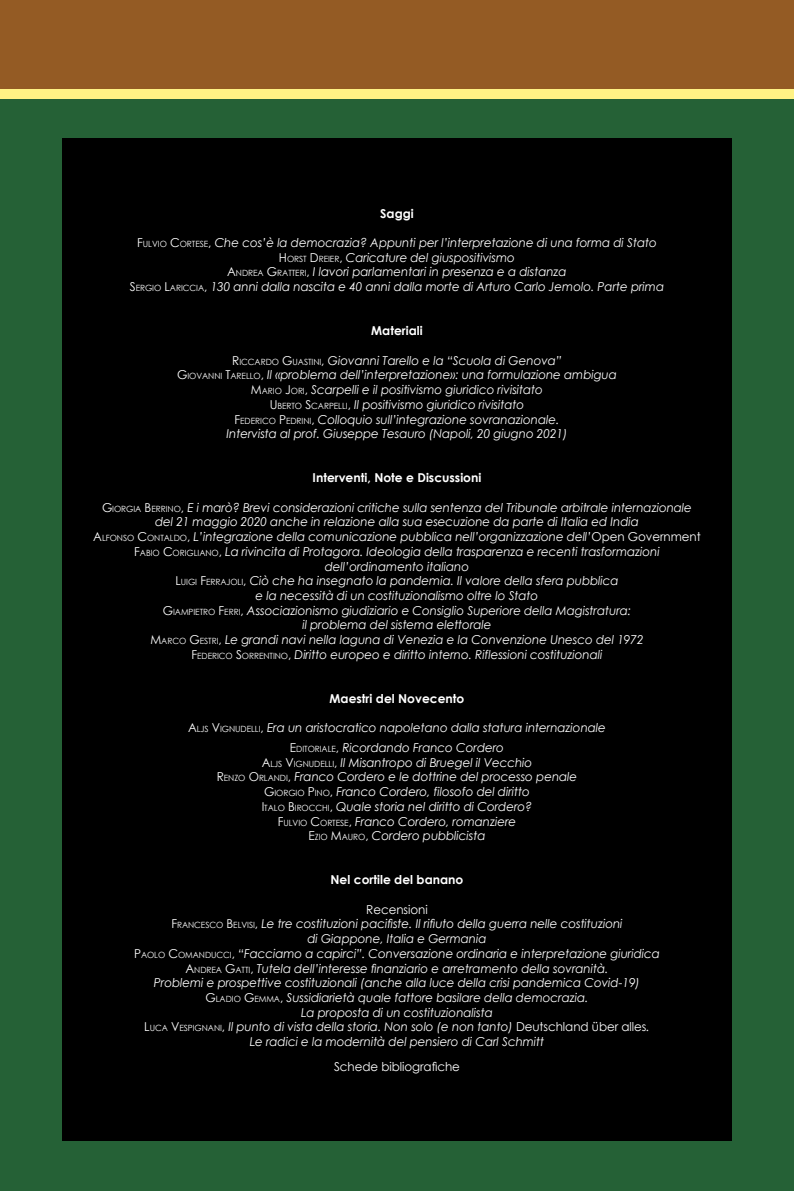
<style>
.page{position:relative;width:794px;height:1191px;background:#fff}
.page>*{position:absolute;margin:0;border:0;box-sizing:border-box;transform-origin:0 0}
.t1{font:italic 12.25px/14.7px "Century Gothic";letter-spacing:-.005em;color:#fff;text-align:center}
.t2{font:700 12.25px "Century Gothic";color:#fff}
.t3{font:12.25px "Century Gothic";letter-spacing:-.005em;color:#fff}
.t4{font:8.58px "Century Gothic";letter-spacing:-.005em;color:#fff}
.s1{font-style:normal}
.s2{font-style:normal;font-size:8.58px}
.s3{font-size:12.25px}
</style>
<div class="page">
<div style="left:0;top:0;width:794px;height:138px;background:#945b24"></div>
<div style="left:0;top:99px;width:794px;height:1092px;background:#256136"></div>
<div style="left:0;top:89px;width:794px;height:10px;background:#fff284"></div>
<div style="left:62px;top:138px;width:670px;height:1002px;background:#000"></div>
<p class="t2" style="left:380px;top:204px;width:35px">Saggi</p>
<p class="t1" style="left:130px;top:235px;width:536px"><span class="s1">F</span><span class="s2">ULVIO</span> <span class="s1">C</span><span class="s2">ORTESE</span><span class="s1">,</span> Che cos’è la democrazia? Appunti per l’interpretazione di una forma di Stato <span class="s1">H</span><span class="s2">ORST</span> <span class="s1">D</span><span class="s2">REIER</span><span class="s1">,</span> Caricature del giuspositivismo<br><span class="s1">A</span><span class="s2">NDREA</span> <span class="s1">G</span><span class="s2">RATTERI</span><span class="s1">,</span> I lavori parlamentari in presenza e a distanza<br><span class="s1">S</span><span class="s2">ERGIO</span> <span class="s1">L</span><span class="s2">ARICC IA</span><span class="s1">,</span> 130 anni dalla nascita e 40 anni dalla morte di Arturo Carlo Jemolo. Parte prima</p>
<p class="t2" style="left:371px;top:321px;width:53px">Materiali</p>
<p class="t4" style="left:232px;top:355px;width:17px"><span class="s3">R</span>ICCA</p>
<p class="t1" style="left:261px;top:353px;width:302px"><span class="s2">RDO</span> <span class="s1">G</span><span class="s2">UASTINI</span><span class="s1">,</span> Giovanni Tarello e la “Scuola di Genova”</p>
<p class="t1" style="left:177px;top:367px;width:441px"><span class="s1">G</span><span class="s2">IOVANNI</span> <span class="s1">T</span><span class="s2">ARELLO</span><span class="s1">,</span> Il «problema dell’interpretazione»: una formulazione ambigua</p>
<p class="t1" style="left:251px;top:382px;width:293px"><span class="s1">M</span><span class="s2">ARIO</span> <span class="s1">J</span><span class="s2">ORI</span><span class="s1">,</span> Scarpelli e il positivismo giuridico rivisitato</p>
<p class="t1" style="left:270px;top:397px;width:256px"><span class="s1">U</span> <span class="s2">BERTO</span> <span class="s1">S</span><span class="s2">CA RPELLI</span><span class="s1">,</span> Il positivismo giuridico rivisitato</p>
<p class="t1" style="left:234px;top:411px;width:326px"><span class="s1">F</span><span class="s2">EDERICO</span> <span class="s1">P</span> <span class="s2">EDRINI</span><span class="s1">,</span> Colloquio sull’integrazione sovranazionale.</p>
<p class="t1" style="left:226px;top:426px;width:342px">Intervista al prof. Giuseppe Tesauro (Napoli, 20 giugno 2021)</p>
<p class="t2" style="left:312px;top:468px;width:170px">Interventi, N ote e Discussioni</p>
<p class="t1" style="left:93px;top:500px;width:609px"><span class="s1">G</span><span class="s2">IORGIA</span> <span class="s1">B</span> <span class="s2">ERRINO</span><span class="s1">,</span> E i marò? Brevi considerazioni critiche sulla sentenza del Tribunale arbitrale internazionale del 21 maggio 2020 anche in relazione alla sua esecuzione da parte di Italia ed India<br><span class="s1">A</span><span class="s2">LFONSO</span> <span class="s1">C</span><span class="s2">ONTALDO</span><span class="s1">,</span> L’integrazione della comunicazione pubblica nell’organizzazione dell’<span class="s1">Open Government </span><span class="s1">F</span><span class="s2">ABIO</span> <span class="s1">C</span><span class="s2">ORIGLIANO</span><span class="s1">,</span> La rivincita di Protagora. Ideologia della trasparenza e recenti trasformazioni dell’ordinamento italiano<br><span class="s1">L</span> <span class="s2">UIGI</span> <span class="s1">F</span><span class="s2">ERRAJ OLI</span><span class="s1">,</span> Ciò che ha insegnato la pandemia. Il valore della sfera pubblica<br>e la necessità di un costituzionalismo oltre lo Stato<br><span class="s1">G</span><span class="s2">IAM PIETRO</span> <span class="s1">F</span><span class="s2">ERRI</span><span class="s1">,</span> Associazionismo giudiziario e Consiglio Superiore della Magistratura:<br>il problema del sistema elettorale<br><span class="s1">M</span><span class="s2">ARCO</span> <span class="s1">G</span><span class="s2">ESTRI</span><span class="s1">,</span> Le grandi navi nella laguna di Venezia e la Convenzione Unesco del 1972<br><span class="s1">F</span><span class="s2">EDERICO</span> <span class="s1">S</span><span class="s2">ORRENTINO</span><span class="s1">,</span> Diritto europeo e diritto interno. Riflessioni costituzionali</p>
<p class="t2" style="left:329px;top:689px;width:136px">Maestri del N ovecento</p>
<p class="t1" style="left:188px;top:718px;width:419px;line-height:19.6px"><span class="s1">A</span><span class="s2">LJS</span> <span class="s1">V</span><span class="s2">IGNUDELLI</span><span class="s1">,</span> Era un aristocratico napoletano dalla statura internazionale<br><span class="s1">E</span> <span class="s2">DITORIALE</span><span class="s1">,</span> Ricordando Franco Cordero</p>
<p class="t1" style="left:217px;top:754px;width:362px"><span class="s1">A</span><span class="s2">LJS</span> <span class="s1">V</span><span class="s2">IGNUDELLI</span><span class="s1">,</span> Il Misantropo di Bruegel il Vecchio<br><span class="s1">R</span> <span class="s2">ENZO</span> <span class="s1">O</span> <span class="s2">RLANDI</span><span class="s1">,</span> Franco Cordero e le dottrine del processo penale<br><span class="s1">G</span><span class="s2">IORGIO</span> <span class="s1">P</span> <span class="s2">INO</span><span class="s1">,</span> Franco Cordero, filosofo del diritto</p>
<p class="t4" style="left:262px;top:801px;width:55px"><span class="s3">I</span>TALO <span class="s3">B</span> IROCCH</p>
<p class="t1" style="left:328px;top:799px;width:206px"><span class="s2">I</span><span class="s1">,</span> Quale storia nel diritto di Cordero?</p>
<p class="t1" style="left:278px;top:813px;width:240px"><span class="s1">F</span><span class="s2">ULVIO</span> <span class="s1">C</span><span class="s2">ORTESE</span><span class="s1">,</span> Franco Cordero, romanziere</p>
<p class="t1" style="left:308px;top:828px;width:179px"><span class="s1">E</span><span class="s2">ZIO</span> <span class="s1">M</span><span class="s2">AURO</span><span class="s1">,</span> Cordero pubblicista</p>
<p class="t2" style="left:330px;top:870px;width:134px">Nel cortile del banano</p>
<p class="t1" style="left:134px;top:901px;width:527px"><span class="s1">Recensioni<br></span><span class="s1">F</span><span class="s2">RANCESCO</span> <span class="s1">B</span> <span class="s2">ELVISI</span><span class="s1">,</span> Le tre costituzioni pacifiste. Il rifiuto della guerra nelle costituzioni<br>di Giappone, Italia e Germania<br><span class="s1">P</span> <span class="s2">AOLO</span> <span class="s1">C</span><span class="s2">OMA NDUCC I</span><span class="s1">,</span> “Facciamo a capirci”. Conversazione ordinaria e interpretazione giuridica <span class="s1">A</span><span class="s2">NDREA</span> <span class="s1">G</span><span class="s2">ATTI</span><span class="s1">,</span> Tutela dell’interesse finanziario e arretramento della sovranità.<br>Problemi e prospettive costituzionali (anche alla luce della crisi pandemica Covid-19)<br><span class="s1">G</span><span class="s2">LAD IO</span> <span class="s1">G</span><span class="s2">EMMA</span> <span class="s1">,</span> Sussidiarietà quale fattore basilare della democrazia.<br>La proposta di un costituzionalista<br><span class="s1">L</span><span class="s2">UCA</span> <span class="s1">V</span><span class="s2">ESPIGNANI</span><span class="s1">,</span> Il punto di vista della storia. Non solo (e non tanto) <span class="s1">Deutschland über alles</span>.<br>Le radici e la modernità del pensiero di Carl Schmitt</p>
<p class="t3" style="left:334px;top:1057px;width:127px">Schede bibliografiche</p>
</div>
